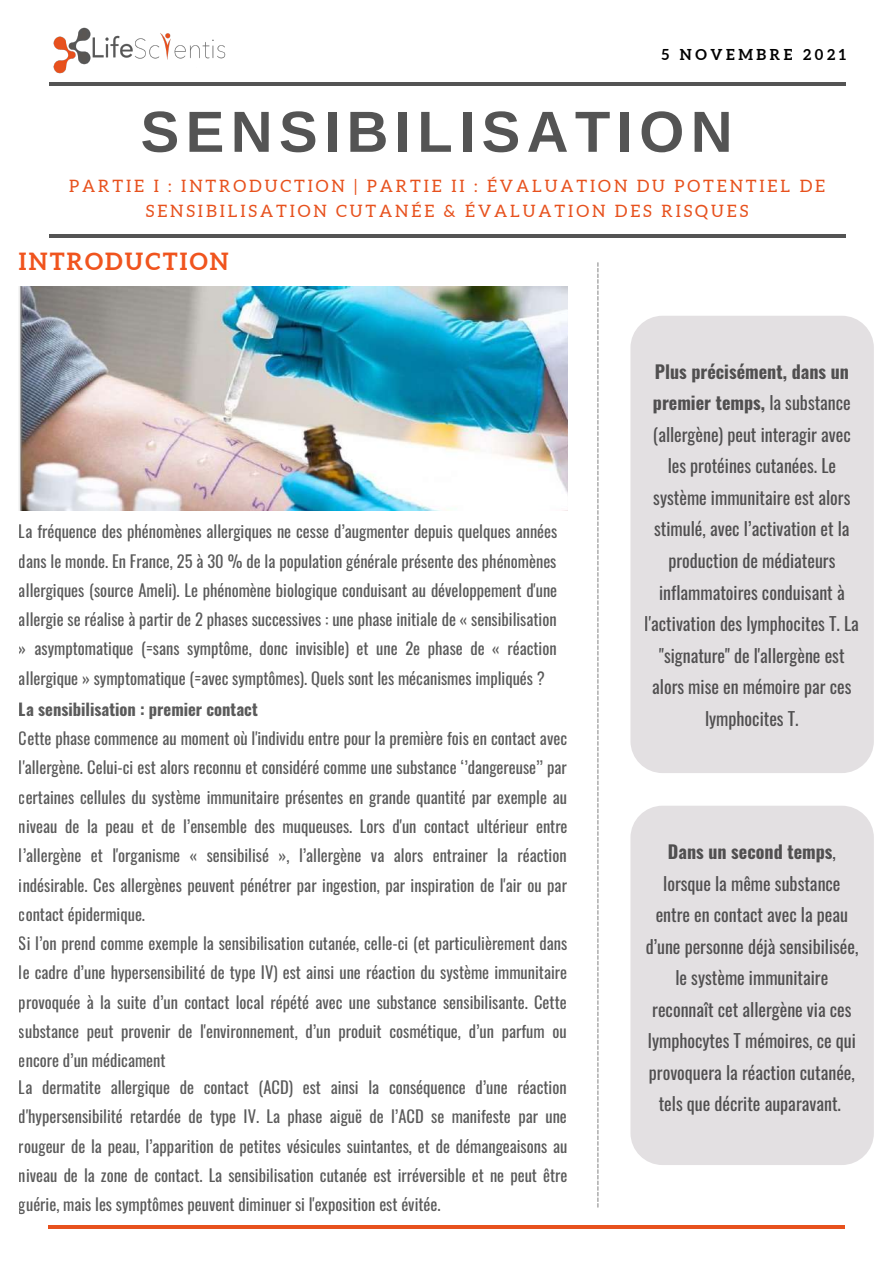
<style>
.page{position:relative;width:894px;height:1264px;background:#fff}
.page>*{position:absolute;margin:0;border:0;box-sizing:border-box;transform-origin:0 0}
.t1{font:700 57.9px "Arimo";letter-spacing:.11em;color:#545454}
.t2{font:700 23.7px "Aleo";letter-spacing:.09em;color:#f0541e}
.t3{font:18px/31.5px "Oswald";color:#000;text-align:center}
.t4{font:17.1px/24.8px "Aleo";letter-spacing:.17em;color:#e7511d;text-align:center}
.t5{font:16.5px/29.2px "Oswald";color:#000}
.t6{font:700 16.5px "Oswald";color:#000}
.t7{font:700 15px "Aleo";letter-spacing:.24em;color:#000}
.s1{font-weight:700}
</style>
<div class="page">
<hr style="left:49px;top:82px;width:796px;height:3px;background:#545454">
<hr style="left:48px;top:1225px;width:796px;height:3px;background:#e7511d">
<img style="left:53px;top:27px;width:173px;height:47px">
<hr style="left:49px;top:234px;width:796px;height:4px;background:#545454">
<img style="left:19px;top:286px;width:548px;height:224px">
<div style="left:630px;top:316px;width:243px;height:457px;background:#e3e0e2;border-radius:32px"></div>
<div style="left:630px;top:805px;width:243px;height:359px;background:#e3e0e2;border-radius:32px"></div>
<svg style="left:597px;top:262px;width:1px;height:945px"></svg>
<p class="t7" style="left:661px;top:46px;width:186px">5 NOVEMBRE 2021</p>
<h1 class="t1" style="left:140px;top:99px;width:593px">SENSIBILISATION</h1>
<p class="t4" style="left:69px;top:174px;width:757px">PARTIE I : INTRODUCTION | PARTIE II : ÉVALUATION DU POTENTIEL DE<br>SENSIBILISATION CUTANÉE &amp; ÉVALUATION DES RISQUES</p>
<h2 class="t2" style="left:19px;top:247px;width:211px">INTRODUCTION</h2>
<p class="t5" style="left:19px;top:516px;width:539px;text-align:justify">La fréquence des phénomènes allergiques ne cesse d’augmenter depuis quelques années dans le monde. En France, 25 à 30 % de la population générale présente des phénomènes allergiques (source Ameli). Le phénomène biologique conduisant au développement d'une allergie se réalise à partir de 2 phases successives : une phase initiale de « sensibilisation » asymptomatique (=sans symptôme, donc invisible) et une 2e phase de « réaction allergique » symptomatique (=avec symptômes). Quels sont les mécanismes impliqués ?</p>
<p class="t6" style="left:19px;top:696px;width:240px">La sensibilisation : premier contact</p>
<p class="t5" style="left:19px;top:723px;width:549px">Cette phase commence au moment o l'individu entre pour la premi re fois en contact avec l'allerg ne. Celui-ci est alors reconnu et consid r comme une substance ‘’dangereuse’’ par</p>
<p class="t5" style="left:172px;top:563px;width:13px">è</p>
<p class="t5" style="left:61px;top:685px;width:13px">é</p>
<p class="t5" style="left:556px;top:685px;width:13px">ô</p>
<p class="t5" style="left:19px;top:781px;width:549px">certaines cellules du syst me immunitaire pr sentes en grande quantit par exemple au</p>
<p class="t5" style="left:19px;top:811px;width:550px">niveau de la peau et de l’ensemble des muqueuses. Lors d'un contact ult rieur entre l’allerg ne et l'organisme « sensibilis », l’allerg ne va alors entrainer la r action</p>
<p class="t5" style="left:19px;top:869px;width:549px">ind sirable. Ces allerg nes peuvent p n trer par ingestion, par inspiration de l'air ou par contact</p>
<p class="t5" style="left:19px;top:898px;width:549px;text-indent:56px">pidermique.<br>Si l’on prend comme exemple la sensibilisation cutan e, celle-ci (et particuli rement dans le cadre d’une hypersensibilit</p>
<p class="t5" style="left:167px;top:929px;width:13px">è</p>
<p class="t5" style="left:210px;top:957px;width:358px">de type IV) est ainsi une r action du syst me immunitaire</p>
<p class="t5" style="left:19px;top:986px;width:549px;text-align:justify;text-indent:81px">la suite d’un contact local r p t avec une substance sensibilisante. Cette substance peut provenir de l'environnement, d’un produit cosm tique, d’un parfum ou encore d’un m dicament</p>
<p class="t5" style="left:19px;top:1071px;width:549px">La dermatite allergique de contact (ACD) est ainsi la cons quence d’une r action d'hypersensibilit</p>
<p class="t5" style="left:19px;top:986px;width:63px">provoqu e</p>
<p class="t5" style="left:405px;top:1050px;width:13px">é</p>
<p class="t5" style="left:19px;top:1101px;width:550px;text-align:justify;text-indent:111px">retard e de type IV. La phase aigu de l’ACD se manifeste par une rougeur de la peau, l’apparition de petites v sicules suintantes, et de d mangeaisons au niveau de la zone de contact. La sensibilisation cutan e est irr versible et ne peut tre gu rie, mais les sympt mes peuvent diminuer si l'exposition est vit e.</p>
<p class="t3" style="left:644px;top:355px;width:216px"><span class="s1">Plus précisément, dans un premier temps,</span> la substance (allergène) peut interagir avec les protéines cutanées. Le système immunitaire est alors stimulé, avec l’activation et la production de médiateurs inflammatoires conduisant à l'activation des lymphocites T. La "signature" de l'allergène est alors mise en mémoire par ces lymphocites T.</p>
<p class="t5" style="left:653px;top:807px;width:13px">è</p>
<p class="t3" style="left:645px;top:835px;width:214px"><span class="s1">Dans un second temps</span>, lorsque la même substance entre en contact avec la peau d’une personne déjà sensibilisée, le système immunitaire reconnaît cet allergène via ces lymphocytes T mémoires, ce qui provoquera la réaction cutanée, tels que décrite auparavant.</p>
</div>
